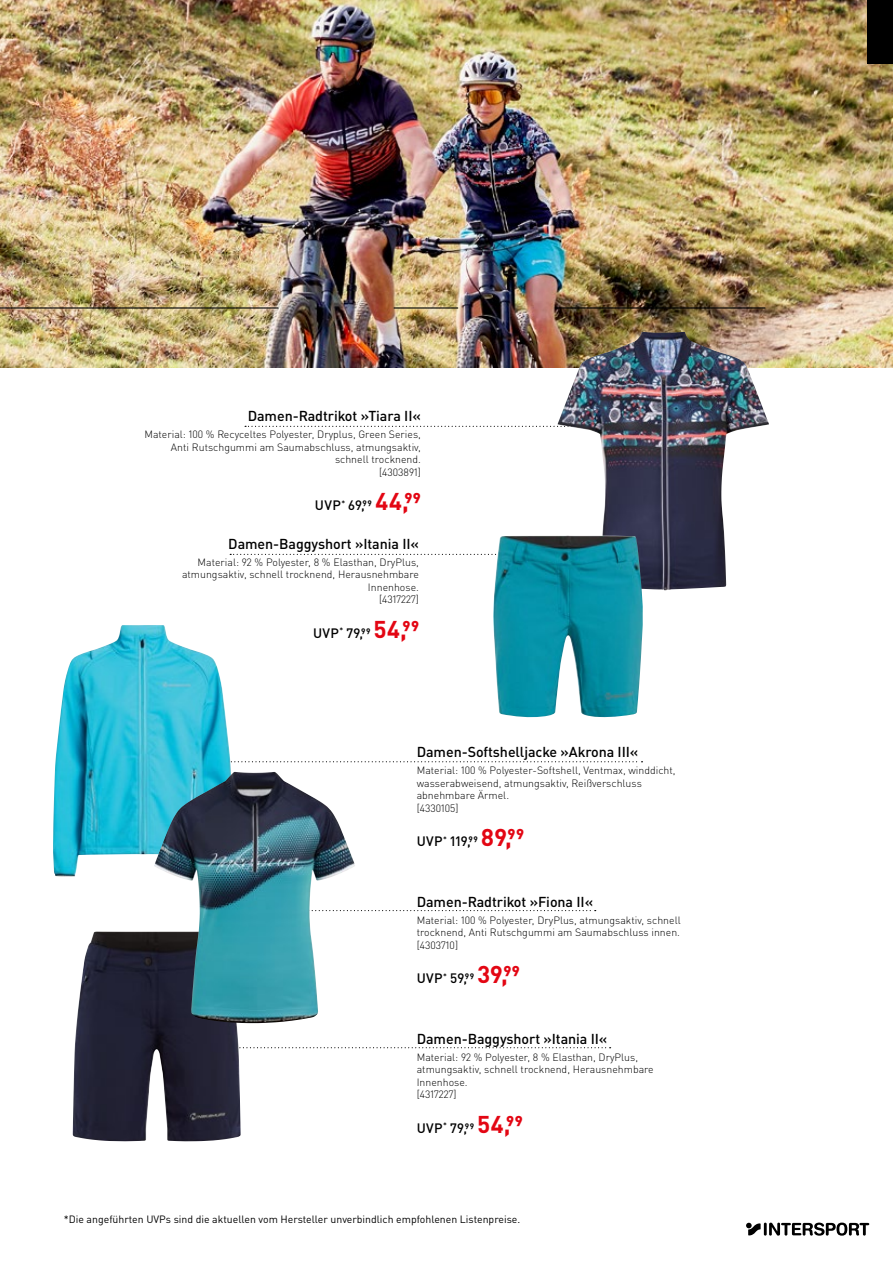
<style>
.page{position:relative;width:893px;height:1263px;background:#fff}
.page>*{position:absolute;margin:0;border:0;box-sizing:border-box;transform-origin:0 0}
.t1{font:500 14.25px "DIN Pro";letter-spacing:-.005em;color:#000}
.t2{font:500 13.5px "DIN Pro";letter-spacing:.025em;color:#000}
.t3{font:300 10.5px/12.6px "DIN Pro";color:#000}
.t4{font:10.5px "DIN Pro";color:#000}
.s1{font-weight:700;font-size:24px;color:#e30613}
</style>
<div class="page">
<img style="left:0;top:0;width:893px;height:368px">
<div style="left:867px;top:0;width:26px;height:64px;background:#000"></div>
<svg style="left:746px;top:1222px;width:123px;height:14px"></svg>
<svg style="left:245px;top:426px;width:313px;height:1px"></svg>
<svg style="left:230px;top:554px;width:263px;height:1px"></svg>
<svg style="left:234px;top:761px;width:408px;height:1px"></svg>
<svg style="left:357px;top:910px;width:239px;height:1px"></svg>
<svg style="left:242px;top:1047px;width:369px;height:1px"></svg>
<img style="left:72px;top:931px;width:169px;height:210px">
<img style="left:53px;top:625px;width:179px;height:251px">
<img style="left:154px;top:772px;width:201px;height:251px">
<img style="left:558px;top:332px;width:211px;height:258px">
<img style="left:493px;top:535px;width:150px;height:182px">
<hr style="left:0;top:307px;width:279px;height:2px;background:#000">
<hr style="left:555px;top:307px;width:210px;height:2px;background:#000">
<hr style="left:394px;top:307px;width:64px;height:2px;background:#000">
<h1 class="t1" style="left:248px;top:405px;width:175px">Damen-Radtrikot »Tiara II«</h1>
<p class="t3" style="left:144px;top:427px;width:278px;text-align:right">Material: 100 % Recyceltes Polyester, Dryplus, Green Series, Anti Rutschgummi am Saumabschluss, atmungsaktiv, schnell trocknend.<br>[4303891]</p>
<p class="t2" style="left:315px;top:494px;width:107px">UVP<sup>*</sup> 69,99 <span class="s1">44,99</span></p>
<h1 class="t1" style="left:228px;top:532px;width:192px">Damen-Baggyshort »Itania II«</h1>
<p class="t3" style="left:182px;top:555px;width:238px;text-align:right">Material: 92 % Polyester, 8 % Elasthan, DryPlus, atmungsaktiv, schnell trocknend, Herausnehmbare<br>Innenhose.<br>[4317227]</p>
<p class="t2" style="left:313px;top:622px;width:107px">UVP<sup>*</sup> 79,99 <span class="s1">54,99</span></p>
<h1 class="t1" style="left:417px;top:740px;width:223px">Damen-Softshelljacke »Akrona III«</h1>
<p class="t3" style="left:417px;top:763px;width:260px">Material: 100 % Polyester-Softshell, Ventmax, winddicht, wasserabweisend, atmungsaktiv, Reißverschluss abnehmbare Ärmel.<br>[4330105]</p>
<p class="t2" style="left:417px;top:830px;width:109px">UVP<sup>*</sup> 119,99 <span class="s1">89,99</span></p>
<h1 class="t1" style="left:417px;top:890px;width:178px">Damen-Radtrikot »Fiona II«</h1>
<p class="t3" style="left:417px;top:913px;width:265px;text-align:justify">Material: 100 % Polyester, DryPlus, atmungsaktiv, schnell trocknend, Anti Rutschgummi am Saumabschluss innen. [4303710]</p>
<p class="t2" style="left:417px;top:967px;width:105px">UVP<sup>*</sup> 59,99 <span class="s1">39,99</span></p>
<h1 class="t1" style="left:417px;top:1027px;width:192px">Damen-Baggyshort »Itania II«</h1>
<p class="t3" style="left:417px;top:1049px;width:238px">Material: 92 % Polyester, 8 % Elasthan, DryPlus, atmungsaktiv, schnell trocknend, Herausnehmbare<br>Innenhose.<br>[4317227]</p>
<p class="t2" style="left:417px;top:1117px;width:107px">UVP<sup>*</sup> 79,99 <span class="s1">54,99</span></p>
<p class="t4" style="left:64px;top:1211px;width:458px">*Die angeführten UVPs sind die aktuellen vom Hersteller unverbindlich empfohlenen Listenpreise.</p>
</div>
